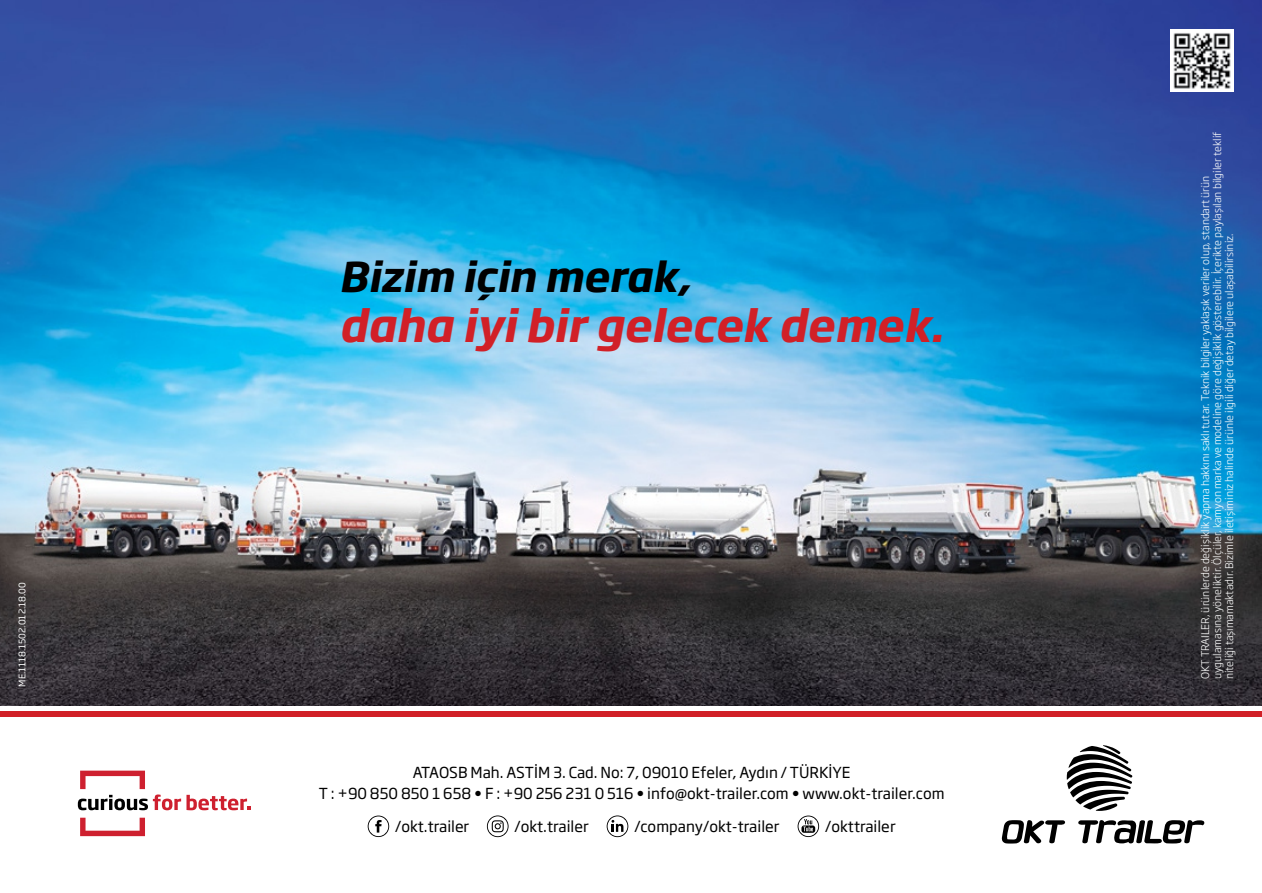
<style>
.page{position:relative;width:1262px;height:893px;background:#fff}
.page>*{position:absolute;margin:0;border:0;box-sizing:border-box;transform-origin:0 0}
.t1{font:italic 700 43.5px "Soho Gothic Pro";letter-spacing:-.005em;color:#d12027}
.t2{font:italic 700 40.5px "Soho Gothic Pro";letter-spacing:-.01em;color:#000}
.t3{font:15px/21px "Soho Gothic Pro";color:#000;text-align:center}
.t4{font:300 10.5px/12px "Soho Gothic Pro";color:#fff}
.t5{font:9px "Soho Gothic Pro";color:#fff}
</style>
<div class="page">
<svg style="left:0;top:705px;width:1262px;height:139px"></svg>
<img style="left:0;top:0;width:1262px;height:705px">
<svg style="left:797px;top:815px;width:22px;height:22px"></svg>
<svg style="left:487px;top:815px;width:21px;height:22px"></svg>
<svg style="left:368px;top:815px;width:21px;height:22px"></svg>
<svg style="left:606px;top:815px;width:22px;height:22px"></svg>
<svg style="left:1001px;top:820px;width:203px;height:23px"></svg>
<svg style="left:1066px;top:745px;width:66px;height:65px"></svg>
<div style="left:0;top:711px;width:1262px;height:6px;background:#d12027"></div>
<img style="left:1170px;top:29px;width:63px;height:63px">
<svg style="left:80px;top:817px;width:65px;height:19px"></svg>
<svg style="left:78px;top:770px;width:172px;height:40px"></svg>
<p class="t5" style="left:19px;top:686px;width:106px;rotate:-90deg">ME.1118.1502.012.18.00</p>
<h2 class="t2" style="left:339px;top:260px;width:354px">Bizim için merak,</h2>
<h1 class="t1" style="left:339px;top:307px;width:606px">daha iyi bir gelecek demek.</h1>
<h3 class="t3" style="left:319px;top:763px;width:627px">ATAOSB Mah. ASTİM 3. Cad. No: 7, 09010 Efeler, Aydın / TÜRKİYE<br>T : +90 850 850 1 658 • F : +90 256 231 0 516 • info@okt-trailer.com • www.okt-trailer.com</h3>
<h3 class="t3" style="left:395px;top:817px;width:75px">/okt.trailer</h3>
<h3 class="t3" style="left:514px;top:817px;width:76px">/okt.trailer</h3>
<h3 class="t3" style="left:634px;top:817px;width:147px">/company/okt-trailer</h3>
<h3 class="t3" style="left:825px;top:817px;width:72px">/okttrailer</h3>
<p class="t4" style="left:1200px;top:679px;width:549px;rotate:-90deg">OKT TRAILER, ürünlerde değişiklik yapma hakkını saklı tutar. Teknik bilgiler yaklaşık veriler olup, standart ürün uygulamasına yöneliktir. Ölçüler, kamyon marka ve modeline göre değişiklik gösterebilir. İçerikte paylaşılan bilgiler teklif niteliği taşımamaktadır. Bizimle iletişiminiz halinde ürünle ilgili diğer detay bilgilere ulaşabilirsiniz.</p>
</div>
